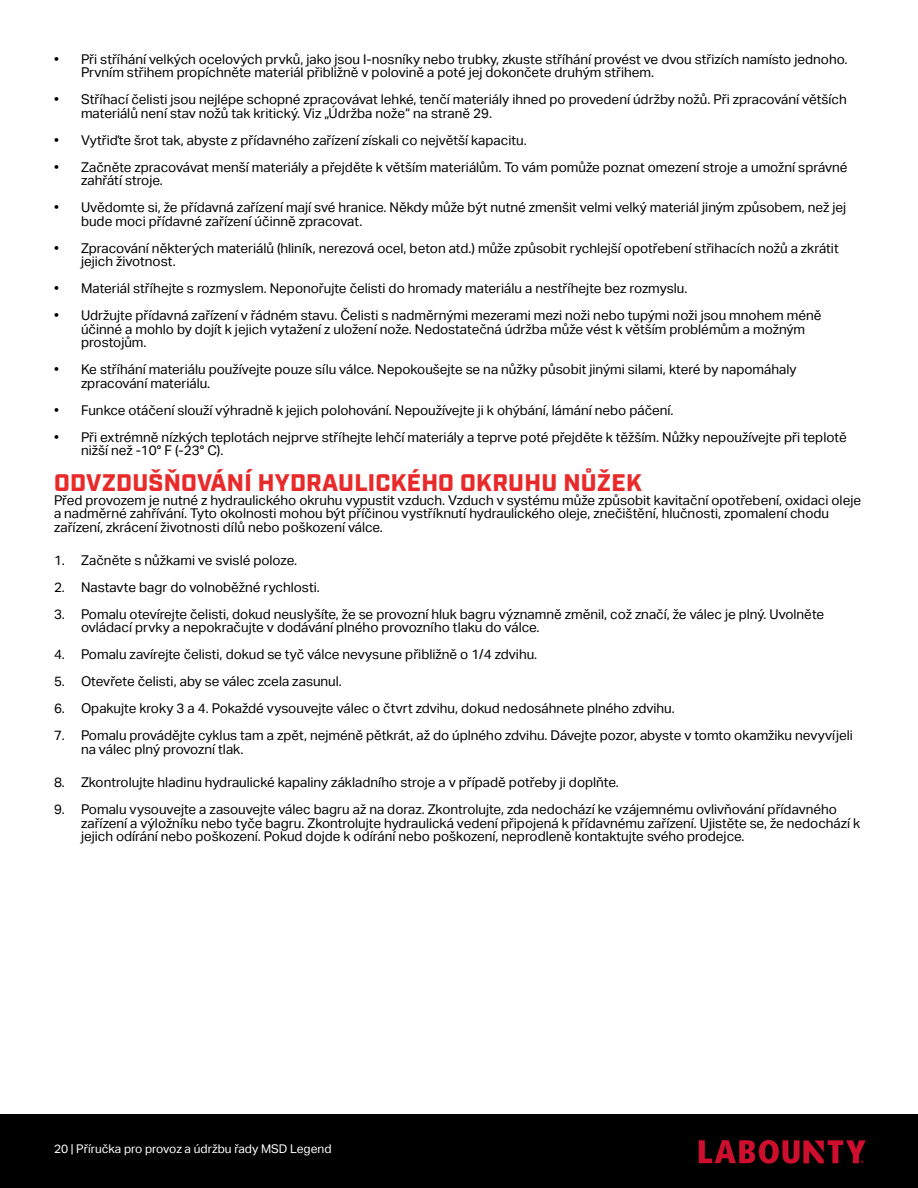
<style>
.page{position:relative;width:918px;height:1188px;background:#fff}
.page>*{position:absolute;margin:0;border:0;box-sizing:border-box;transform-origin:0 0}
.t1{font:900 24px "Industry";letter-spacing:.01em;color:#e92a2a}
.t2{font:13.5px/13.5px "Aktiv Grotesk";color:#000}
.t3{font:12px "Aktiv Grotesk";color:#fff}
</style>
<div class="page">
<div style="left:0;top:1114px;width:918px;height:74px;background:#000"></div>
<svg style="left:699px;top:1140px;width:167px;height:24px"></svg>
<p class="t2" style="left:81px;top:52px;width:768px;text-indent:-27px">• Při stříhání velkých ocelových prvků, jako jsou I-nosníky nebo trubky, zkuste stříhání provést ve dvou střizích namísto jednoho.<br>Prvním střihem propíchněte materiál přibližně v polovině a poté jej dokončete druhým střihem.</p>
<p class="t2" style="left:81px;top:93px;width:767px;text-indent:-27px">• Stříhací čelisti jsou nejlépe schopné zpracovávat lehké, tenčí materiály ihned po provedení údržby nožů. Při zpracování větších materiálů není stav nožů tak kritický. Viz „Údržba nože“ na straně 29.</p>
<p class="t2" style="left:54px;top:133px;width:474px">• Vytřiďte šrot tak, abyste z přídavného zařízení získali co největší kapacitu.</p>
<p class="t2" style="left:81px;top:160px;width:768px;text-indent:-27px">• Začněte zpracovávat menší materiály a přejděte k větším materiálům. To vám pomůže poznat omezení stroje a umožní správné zahřátí stroje.</p>
<p class="t2" style="left:81px;top:201px;width:767px;text-indent:-27px">• Uvědomte si, že přídavná zařízení mají své hranice. Někdy může být nutné zmenšit velmi velký materiál jiným způsobem, než jej bude moci přídavné zařízení účinně zpracovat.</p>
<p class="t2" style="left:81px;top:241px;width:759px;text-indent:-27px">• Zpracování některých materiálů (hliník, nerezová ocel, beton atd.) může způsobit rychlejší opotřebení střihacích nožů a zkrátit jejich životnost.</p>
<p class="t2" style="left:54px;top:282px;width:635px">• Materiál stříhejte s rozmyslem. Neponořujte čelisti do hromady materiálu a nestříhejte bez rozmyslu.</p>
<p class="t2" style="left:81px;top:309px;width:742px;text-indent:-27px">• Udržujte přídavná zařízení v řádném stavu. Čelisti s nadměrnými mezerami mezi noži nebo tupými noži jsou mnohem méně účinné a mohlo by dojít k jejich vytažení z uložení nože. Nedostatečná údržba může vést k větším problémům a možným prostojům.</p>
<p class="t2" style="left:81px;top:363px;width:717px;text-indent:-27px">• Ke stříhání materiálu používejte pouze sílu válce. Nepokoušejte se na nůžky působit jinými silami, které by napomáhaly zpracování materiálu.</p>
<p class="t2" style="left:54px;top:403px;width:621px">• Funkce otáčení slouží výhradně k jejich polohování. Nepoužívejte ji k ohýbání, lámání nebo páčení.</p>
<p class="t2" style="left:81px;top:430px;width:767px;text-indent:-27px">• Při extrémně nízkých teplotách nejprve stříhejte lehčí materiály a teprve poté přejděte k těžším. Nůžky nepoužívejte při teplotě nižší než -10° F (-23° C).</p>
<h1 class="t1" style="left:54px;top:468px;width:589px">ODVZDUŠŇOVÁNÍ HYDRAULICKÉHO OKRUHU NŮŽEK</h1>
<p class="t2" style="left:54px;top:493px;width:809px">Před provozem je nutné z hydraulického okruhu vypustit vzduch. Vzduch v systému může způsobit kavitační opotřebení, oxidaci oleje a nadměrné zahřívání. Tyto okolnosti mohou být příčinou vystříknutí hydraulického oleje, znečištění, hlučnosti, zpomalení chodu zařízení, zkrácení životnosti dílů nebo poškození válce.</p>
<p class="t2" style="left:54px;top:554px;width:245px">1. Začněte s nůžkami ve svislé poloze.</p>
<p class="t2" style="left:54px;top:581px;width:267px">2. Nastavte bagr do volnoběžné rychlosti.</p>
<p class="t2" style="left:81px;top:608px;width:745px;text-indent:-27px">3. Pomalu otevírejte čelisti, dokud neuslyšíte, že se provozní hluk bagru významně změnil, což značí, že válec je plný. Uvolněte ovládací prvky a nepokračujte v dodávání plného provozního tlaku do válce.</p>
<p class="t2" style="left:54px;top:648px;width:485px">4. Pomalu zavírejte čelisti, dokud se tyč válce nevysune přibližně o 1/4 zdvihu.</p>
<p class="t2" style="left:54px;top:675px;width:289px">5. Otevřete čelisti, aby se válec zcela zasunul.</p>
<p class="t2" style="left:54px;top:702px;width:622px">6. Opakujte kroky 3 a 4. Pokaždé vysouvejte válec o čtvrt zdvihu, dokud nedosáhnete plného zdvihu.</p>
<p class="t2" style="left:81px;top:729px;width:773px;text-indent:-27px">7. Pomalu provádějte cyklus tam a zpět, nejméně pětkrát, až do úplného zdvihu. Dávejte pozor, abyste v tomto okamžiku nevyvíjeli na válec plný provozní tlak.</p>
<p class="t2" style="left:54px;top:776px;width:566px">8. Zkontrolujte hladinu hydraulické kapaliny základního stroje a v případě potřeby ji doplňte.</p>
<p class="t2" style="left:81px;top:803px;width:781px;text-indent:-27px">9. Pomalu vysouvejte a zasouvejte válec bagru až na doraz. Zkontrolujte, zda nedochází ke vzájemnému ovlivňování přídavného zařízení a výložníku nebo tyče bagru. Zkontrolujte hydraulická vedení připojená k přídavnému zařízení. Ujistěte se, že nedochází k jejich odírání nebo poškození. Pokud dojde k odírání nebo poškození, neprodleně kontaktujte svého prodejce.</p>
<p class="t3" style="left:54px;top:1142px;width:279px">20 | Příručka pro provoz a údržbu řady MSD Legend</p>
</div>
